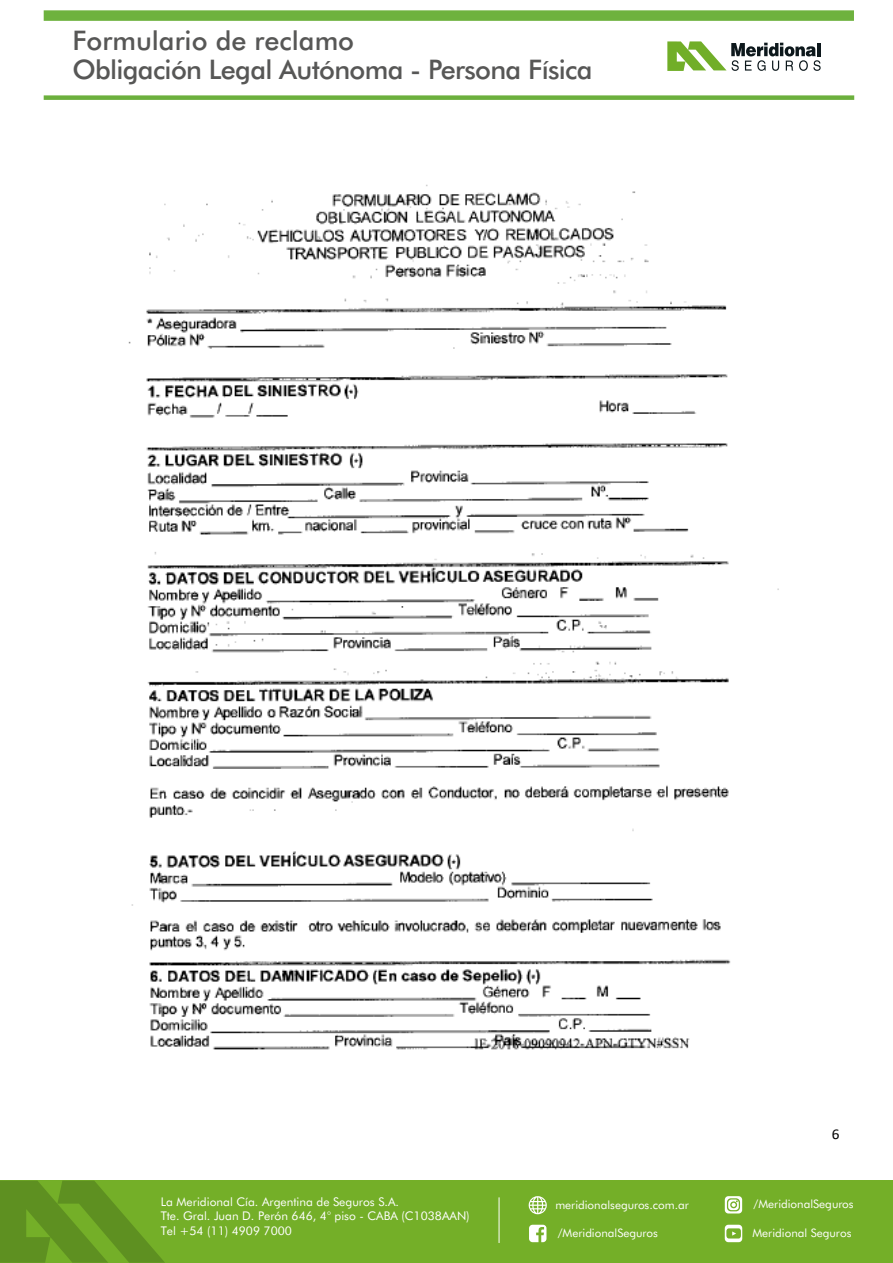
<style>
.page{position:relative;width:893px;height:1263px;background:#fff}
.page>*{position:absolute;margin:0;border:0;box-sizing:border-box;transform-origin:0 0}
.t1{font:500 27px/28.5px "AIG Futura";letter-spacing:-.025em;color:#575756}
.t2{font:15px "Calibri";color:#000}
.t3{font:12px/14.4px "AIG Futura";color:#fff}
.t4{font:11.7px "AIG Futura";color:#fff}
</style>
<div class="page">
<div style="left:44px;top:10px;width:810px;height:11px;background:#6eb23e"></div>
<div style="left:44px;top:95px;width:810px;height:5px;background:#6cb03d"></div>
<div style="left:0;top:1181px;width:892px;height:82px;background:#74af28"></div>
<svg style="left:0;top:1181px;width:165px;height:82px"></svg>
<hr style="left:498px;top:1197px;width:1px;height:46px;background:#fff">
<svg style="left:724px;top:1196px;width:18px;height:18px"></svg>
<svg style="left:724px;top:1225px;width:18px;height:17px"></svg>
<svg style="left:529px;top:1225px;width:17px;height:17px"></svg>
<svg style="left:528px;top:1196px;width:18px;height:18px"></svg>
<svg style="left:667px;top:41px;width:153px;height:30px"></svg>
<img style="left:128px;top:184px;width:651px;height:866px">
<h1 class="t1" style="left:72px;top:26px;width:521px">Formulario de reclamo<br>Obligación Legal Autónoma - Persona Física</h1>
<p class="t2" style="left:831px;top:1124px;width:9px">6</p>
<p class="t3" style="left:161px;top:1195px;width:310px">La Meridional Cía. Argentina de Seguros S.A.<br>Tte. Gral. Juan D. Perón 646, 4° piso - CABA (C1038AAN)<br>Tel +54 (11) 4909 7000</p>
<p class="t4" style="left:753px;top:1197px;width:102px">/MeridionalSeguros</p>
<p class="t4" style="left:555px;top:1197px;width:135px">meridionalseguros.com.ar</p>
<p class="t4" style="left:557px;top:1226px;width:102px">/MeridionalSeguros</p>
<p class="t4" style="left:752px;top:1226px;width:100px">Meridional Seguros</p>
</div>
